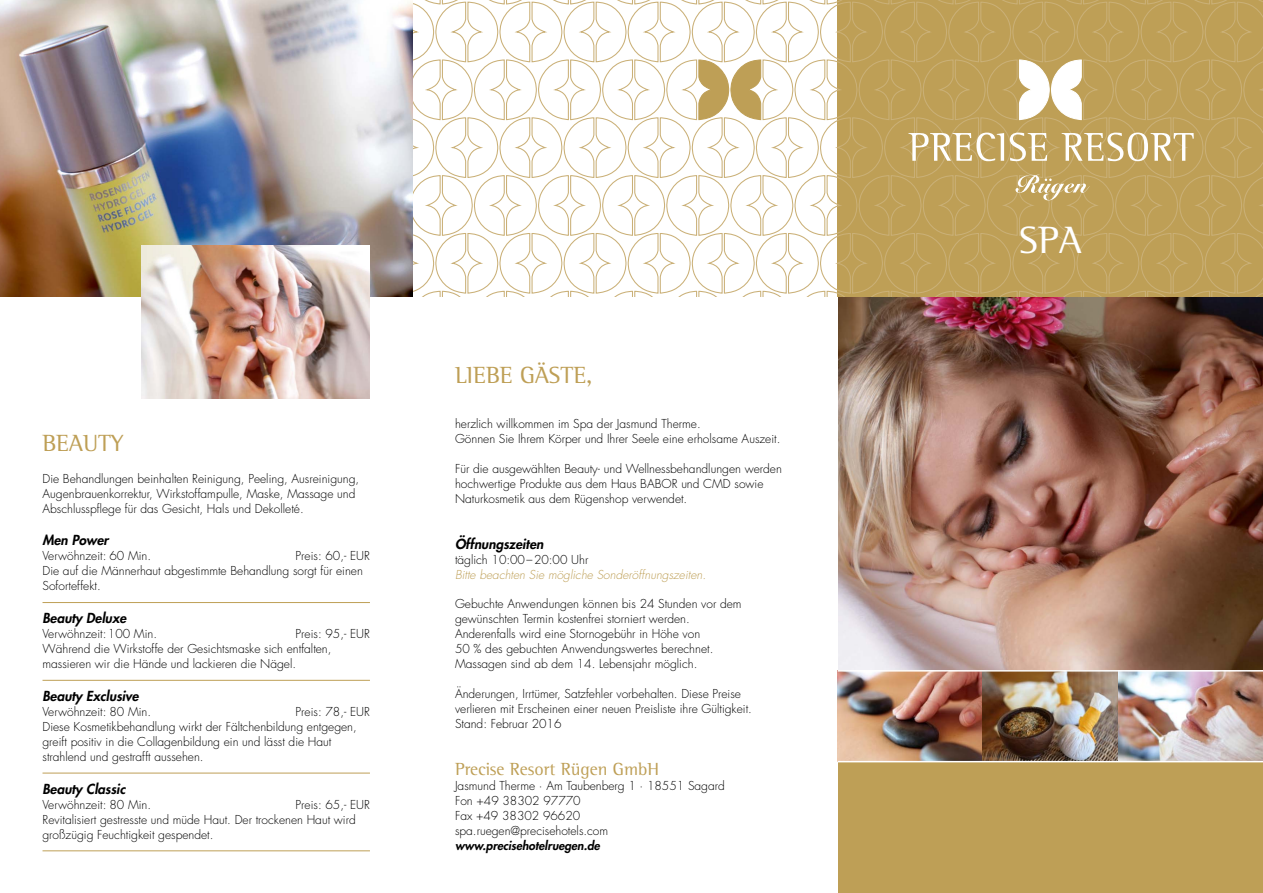
<style>
.page{position:relative;width:1263px;height:893px;background:#fff}
.page>*{position:absolute;margin:0;border:0;box-sizing:border-box;transform-origin:0 0}
.t1{font:39px "Rotis Semi Serif";color:#fff}
.t2{font:24px "Rotis Semi Serif";color:#be9f56}
.t3{font:18px "Rotis Semi Serif";color:#be9f56}
.t4{font:italic 800 13.5px "Futura";color:#000}
.t5{font:300 12px/15px "Futura";color:#000}
.t6{font:italic 300 12px "Futura";color:#be9f56}
.t7{font:italic 800 12px "Futura";color:#000}
</style>
<div class="page">
<div style="left:838px;top:298px;width:425px;height:595px;background:#be9f56"></div>
<img style="left:0;top:0;width:377px;height:298px">
<img style="left:838px;top:352px;width:425px;height:409px">
<hr style="left:838px;top:670px;width:425px;height:1px;background:#fff">
<hr style="left:838px;top:761px;width:425px;height:1px;background:#fff">
<img style="left:142px;top:246px;width:228px;height:152px">
<svg style="left:377px;top:0;width:886px;height:352px"></svg>
<hr style="left:43px;top:602px;width:327px;height:1px;background:#be9f56">
<hr style="left:43px;top:680px;width:327px;height:1px;background:#be9f56">
<hr style="left:43px;top:773px;width:327px;height:1px;background:#be9f56">
<hr style="left:43px;top:850px;width:327px;height:1px;background:#be9f56">
<h2 class="t2" style="left:43px;top:429px;width:82px">BEAUTY</h2>
<p class="t5" style="left:43px;top:471px;width:318px">Die Behandlungen beinhalten Reinigung, Peeling, Ausreinigung,<br>Augenbrauenkorrektur, Wirkstoffampulle, Maske, Massage und<br>Abschlusspflege für das Gesicht, Hals und Dekolleté.</p>
<p class="t4" style="left:43px;top:531px;width:68px">Men Power</p>
<p class="t5" style="left:43px;top:549px;width:110px">Verwöhnzeit: 60 Min.</p>
<p class="t5" style="left:43px;top:549px;width:329px;text-indent:253px">Preis: 60,- EUR<br>Die auf die Männerhaut abgestimmte Behandlung sorgt für einen<br>Soforteffekt.</p>
<p class="t4" style="left:43px;top:609px;width:85px">Beauty Deluxe</p>
<p class="t5" style="left:43px;top:626px;width:116px">Verwöhnzeit:100 Min.</p>
<p class="t5" style="left:43px;top:626px;width:329px;text-indent:253px">Preis: 95,- EUR<br>Während die Wirkstoffe der Gesichtsmaske sich entfalten, massieren wir die Hände und lackieren die Nägel.</p>
<p class="t4" style="left:43px;top:687px;width:98px">Beauty Exclusive</p>
<p class="t5" style="left:43px;top:704px;width:110px">Verwöhnzeit: 80 Min.</p>
<p class="t5" style="left:43px;top:704px;width:329px;text-indent:253px">Preis: 78,- EUR Diese Kosmetikbehandlung wirkt der Fältchenbildung entgegen, greift positiv in die Collagenbildung ein und lässt die Haut strahlend und gestrafft aussehen.</p>
<p class="t4" style="left:43px;top:780px;width:84px">Beauty Classic</p>
<p class="t5" style="left:43px;top:797px;width:110px">Verwöhnzeit: 80 Min.</p>
<p class="t5" style="left:43px;top:797px;width:329px;text-indent:253px">Preis: 65,- EUR<br>Revitalisiert gestresste und müde Haut. Der trockenen Haut wird großzügig Feuchtigkeit gespendet.</p>
<h2 class="t2" style="left:455px;top:361px;width:139px">LIEBE GÄSTE,</h2>
<p class="t5" style="left:455px;top:416px;width:327px">herzlich willkommen im Spa der Jasmund Therme.<br>Gönnen Sie Ihrem Körper und Ihrer Seele eine erholsame Auszeit.</p>
<p class="t5" style="left:455px;top:461px;width:328px">Für die ausgewählten Beauty- und Wellnessbehandlungen werden hochwertige Produkte aus dem Haus BABOR und CMD sowie<br>Naturkosmetik aus dem Rügenshop verwendet.</p>
<p class="t4" style="left:455px;top:534px;width:90px">Öffnungszeiten</p>
<p class="t5" style="left:455px;top:552px;width:135px">täglich 10:00–20:00 Uhr</p>
<p class="t6" style="left:455px;top:566px;width:253px">Bitte beachten Sie mögliche Sonderöffnungszeiten.</p>
<p class="t5" style="left:455px;top:597px;width:288px">Gebuchte Anwendungen können bis 24 Stunden vor dem gewünschten Termin kostenfrei storniert werden.<br>Anderenfalls wird eine Stornogebühr in Höhe von<br>50 % des gebuchten Anwendungswertes berechnet.<br>Massagen sind ab dem 14. Lebensjahr möglich.</p>
<p class="t5" style="left:455px;top:687px;width:298px">Änderungen, Irrtümer, Satzfehler vorbehalten. Diese Preise verlieren mit Erscheinen einer neuen Preisliste ihre Gültigkeit.<br>Stand: Februar 2016</p>
<h3 class="t3" style="left:455px;top:759px;width:206px">Precise Resort Rügen GmbH</h3>
<p class="t5" style="left:455px;top:779px;width:271px">Jasmund Therme · Am Taubenberg 1 · 18551 Sagard<br>Fon +49 38302 97770<br>Fax +49 38302 96620 spa.ruegen@precisehotels.com</p>
<p class="t7" style="left:455px;top:838px;width:146px">www.precisehotelruegen.de</p>
<h1 class="t1" style="left:1019px;top:217px;width:64px">SPA</h1>
</div>
